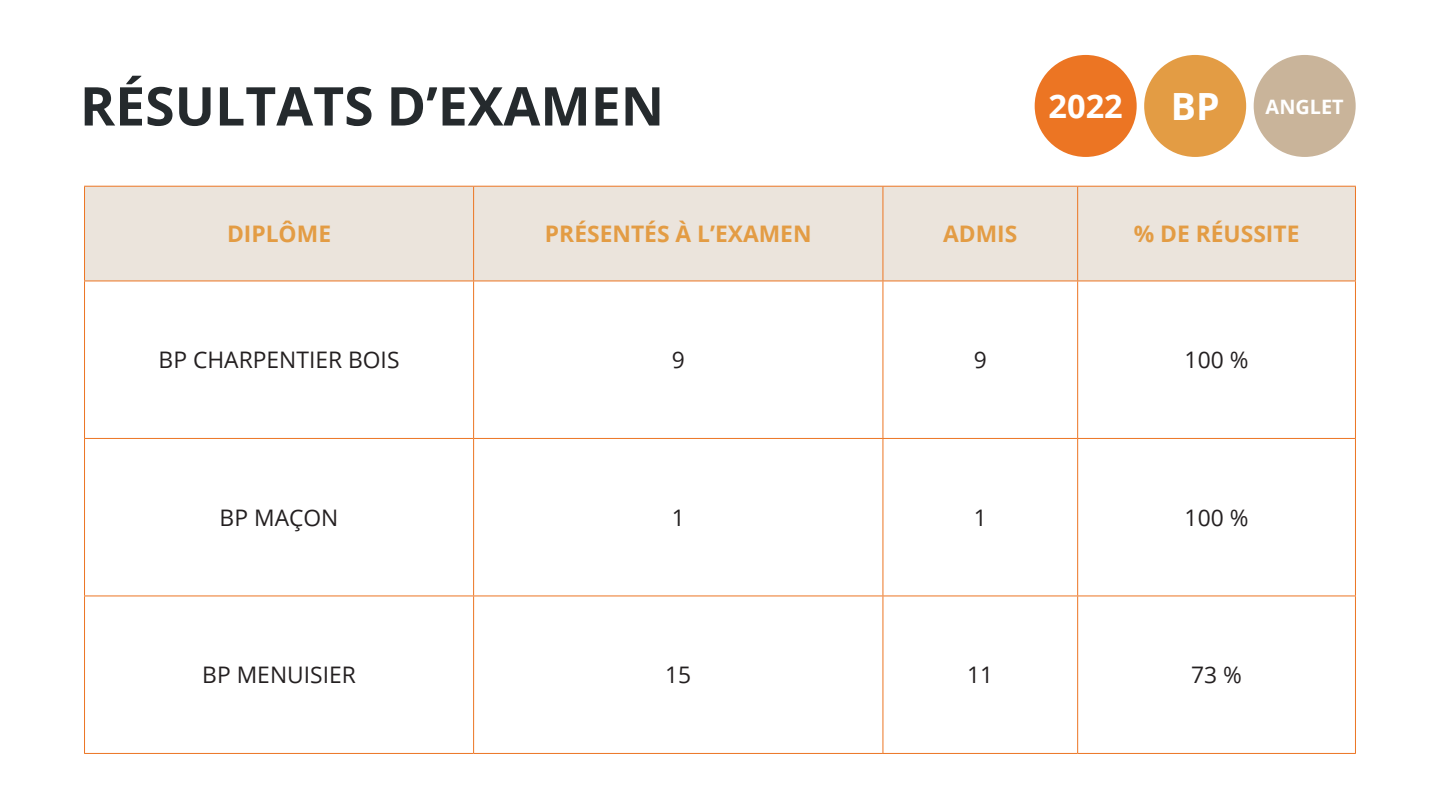
<style>
.page{position:relative;width:1440px;height:810px;background:#fff}
.page>*{position:absolute;margin:0;border:0;box-sizing:border-box;transform-origin:0 0}
.t1{font:700 53.47px "Open Sans";color:#252a2d}
.t2{font:700 37.5px "Open Sans";color:#fff}
.t3{font:700 32.55px "Open Sans";color:#fff}
.t4{font:22.8px "Open Sans";color:#231f20}
.t5{font:700 22.8px "Open Sans";color:#e39c44}
.t6{font:700 19.88px "Open Sans";color:#fff}
</style>
<div class="page">
<div style="left:85px;top:187px;width:1270px;height:94px;background:#ebe4dc"></div>
<hr style="left:84px;top:186px;width:390px;height:1px;background:#ec7523">
<hr style="left:84px;top:187px;width:1px;height:94px;background:#ec7523">
<hr style="left:474px;top:186px;width:409px;height:1px;background:#ec7523">
<hr style="left:473px;top:187px;width:1px;height:94px;background:#ec7523">
<hr style="left:883px;top:186px;width:195px;height:1px;background:#ec7523">
<hr style="left:883px;top:187px;width:1px;height:94px;background:#ec7523">
<hr style="left:1078px;top:186px;width:278px;height:1px;background:#ec7523">
<hr style="left:1077px;top:187px;width:1px;height:94px;background:#ec7523">
<hr style="left:1355px;top:187px;width:1px;height:94px;background:#ec7523">
<hr style="left:84px;top:281px;width:390px;height:1px;background:#ec7523">
<hr style="left:84px;top:281px;width:1px;height:157px;background:#ec7523">
<hr style="left:474px;top:281px;width:409px;height:1px;background:#ec7523">
<hr style="left:473px;top:281px;width:1px;height:157px;background:#ec7523">
<hr style="left:883px;top:281px;width:195px;height:1px;background:#ec7523">
<hr style="left:883px;top:281px;width:1px;height:157px;background:#ec7523">
<hr style="left:1078px;top:281px;width:278px;height:1px;background:#ec7523">
<hr style="left:1077px;top:281px;width:1px;height:157px;background:#ec7523">
<hr style="left:1355px;top:281px;width:1px;height:157px;background:#ec7523">
<hr style="left:84px;top:438px;width:390px;height:1px;background:#ec7523">
<hr style="left:84px;top:439px;width:1px;height:157px;background:#ec7523">
<hr style="left:474px;top:438px;width:409px;height:1px;background:#ec7523">
<hr style="left:473px;top:439px;width:1px;height:157px;background:#ec7523">
<hr style="left:883px;top:438px;width:195px;height:1px;background:#ec7523">
<hr style="left:883px;top:439px;width:1px;height:157px;background:#ec7523">
<hr style="left:1078px;top:438px;width:278px;height:1px;background:#ec7523">
<hr style="left:1077px;top:439px;width:1px;height:157px;background:#ec7523">
<hr style="left:1355px;top:439px;width:1px;height:157px;background:#ec7523">
<hr style="left:84px;top:596px;width:390px;height:1px;background:#ec7523">
<hr style="left:84px;top:596px;width:1px;height:157px;background:#ec7523">
<hr style="left:474px;top:596px;width:409px;height:1px;background:#ec7523">
<hr style="left:473px;top:596px;width:1px;height:157px;background:#ec7523">
<hr style="left:883px;top:596px;width:195px;height:1px;background:#ec7523">
<hr style="left:883px;top:596px;width:1px;height:157px;background:#ec7523">
<hr style="left:1078px;top:596px;width:278px;height:1px;background:#ec7523">
<hr style="left:1077px;top:596px;width:1px;height:157px;background:#ec7523">
<hr style="left:1355px;top:596px;width:1px;height:157px;background:#ec7523">
<hr style="left:84px;top:753px;width:390px;height:1px;background:#ec7523">
<hr style="left:474px;top:753px;width:409px;height:1px;background:#ec7523">
<hr style="left:883px;top:753px;width:195px;height:1px;background:#ec7523">
<hr style="left:1078px;top:753px;width:278px;height:1px;background:#ec7523">
<div style="left:1035px;top:55px;width:102px;height:102px;background:#ec7523;border-radius:50%"></div>
<div style="left:1144px;top:55px;width:102px;height:102px;background:#e39c44;border-radius:50%"></div>
<div style="left:1254px;top:55px;width:102px;height:102px;background:#c9b49a;border-radius:50%"></div>
<p class="t1" style="left:80px;top:68px;width:586px">RÉSULTATS D’EXAMEN</p>
<p class="t3" style="left:1049px;top:84px;width:76px">2022</p>
<p class="t2" style="left:1171px;top:80px;width:50px">BP</p>
<p class="t6" style="left:1266px;top:92px;width:80px">ANGLET</p>
<p class="t5" style="left:227px;top:218px;width:106px">DIPLÔME</p>
<p class="t5" style="left:545px;top:218px;width:268px">PRÉSENTÉS À L’EXAMEN</p>
<p class="t5" style="left:943px;top:218px;width:76px">ADMIS</p>
<p class="t5" style="left:1134px;top:218px;width:167px">% DE RÉUSSITE</p>
<p class="t4" style="left:159px;top:345px;width:242px">BP CHARPENTIER BOIS</p>
<p class="t4" style="left:672px;top:345px;width:15px">9</p>
<p class="t4" style="left:974px;top:345px;width:15px">9</p>
<p class="t4" style="left:1185px;top:345px;width:65px">100 %</p>
<p class="t4" style="left:220px;top:502px;width:120px">BP MAÇON</p>
<p class="t4" style="left:672px;top:502px;width:15px">1</p>
<p class="t4" style="left:974px;top:502px;width:15px">1</p>
<p class="t4" style="left:1185px;top:502px;width:65px">100 %</p>
<p class="t4" style="left:202px;top:660px;width:155px">BP MENUISIER</p>
<p class="t4" style="left:665px;top:660px;width:28px">15</p>
<p class="t4" style="left:967px;top:660px;width:28px">11</p>
<p class="t4" style="left:1191px;top:660px;width:52px">73 %</p>
</div>
